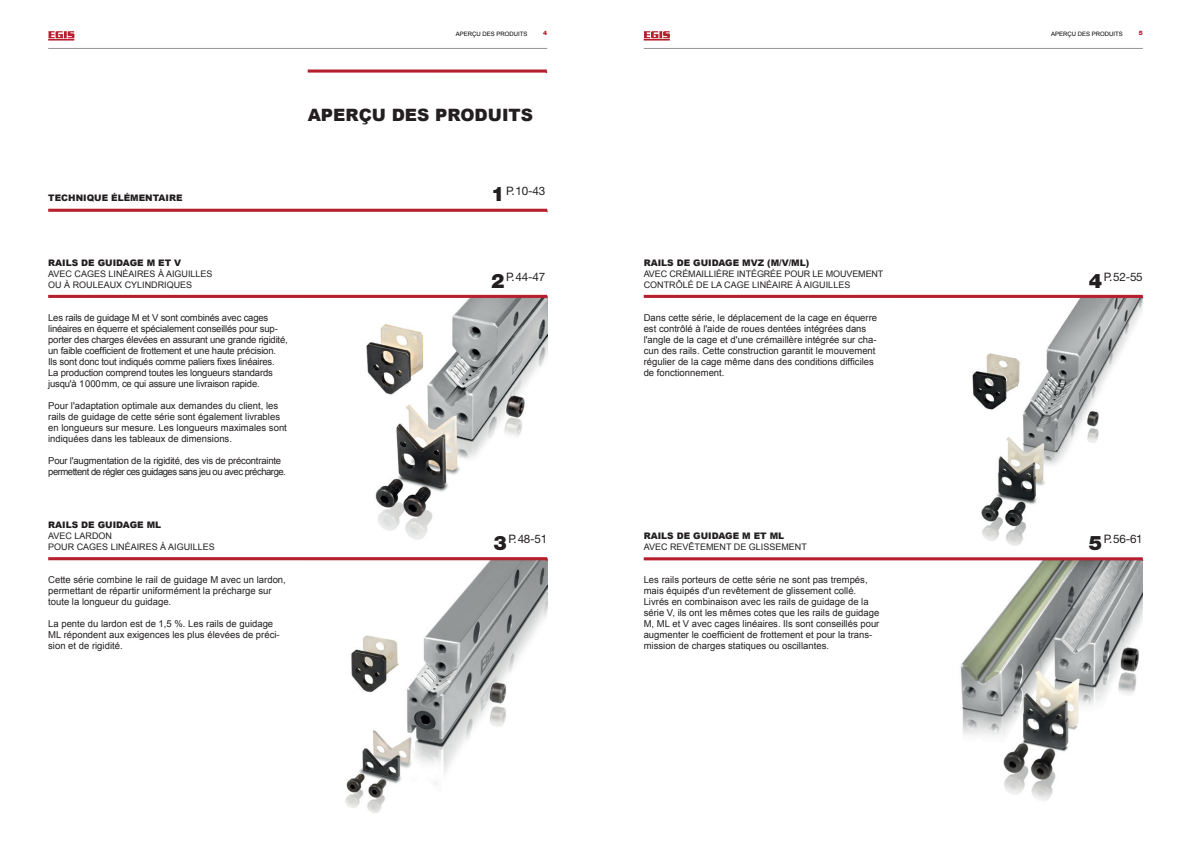
<style>
.page{position:relative;width:1191px;height:842px;background:#fff}
.page>*{position:absolute;margin:0;border:0;box-sizing:border-box;transform-origin:0 0}
.t1{font:900 17px "Arial";color:#231f20}
.t2{font:11.7px "Helvetica Neue LT Std";letter-spacing:-.02em;color:#231f20}
.t3{font:9.5px/11px "Arial";color:#231f20}
.t4{font:9.5px/11px "Arial";letter-spacing:-.02em;color:#231f20}
.t5{font:9.5px/11px "Arial";letter-spacing:-.05em;color:#231f20}
.t6{font:9px/11px "Arial";color:#231f20}
.t7{font:900 9px "Arial";color:#231f20}
.t8{font:6px "Arial";color:#000}
.t9{font:900 6px "Helvetica Neue LT Std";color:#b61f2d}
.s1{font-weight:900;font-size:20px}
</style>
<div class="page">
<img style="left:972px;top:299px;width:170px;height:247px">
<img style="left:960px;top:561px;width:182px;height:240px">
<img style="left:366px;top:299px;width:181px;height:241px">
<img style="left:345px;top:561px;width:202px;height:252px">
<svg style="left:308px;top:69px;width:239px;height:4px"></svg>
<svg style="left:48px;top:295px;width:500px;height:4px"></svg>
<svg style="left:48px;top:209px;width:500px;height:3px"></svg>
<svg style="left:643px;top:295px;width:500px;height:4px"></svg>
<svg style="left:48px;top:557px;width:500px;height:4px;background:#c44f59"></svg>
<svg style="left:643px;top:557px;width:500px;height:4px;background:#c24e58"></svg>
<svg style="left:48px;top:31px;width:26px;height:10px"></svg>
<hr style="left:48px;top:48px;width:499px;height:1px;background:#939598">
<hr style="left:643px;top:48px;width:499px;height:1px;background:#939598">
<svg style="left:643px;top:31px;width:27px;height:10px"></svg>
<p class="t8" style="left:456px;top:30px;width:73px">APERÇU DES PRODUITS</p>
<p class="t8" style="left:1051px;top:30px;width:73px">APERÇU DES PRODUITS</p>
<p class="t9" style="left:543px;top:30px;width:6px">4</p>
<p class="t9" style="left:1138px;top:30px;width:6px">5</p>
<h1 class="t1" style="left:308px;top:103px;width:227px">APERÇU DES PRODUITS</h1>
<p class="t7" style="left:48px;top:192px;width:136px">TECHNIQUE ÉLÉMENTAIRE</p>
<p class="t7" style="left:48px;top:256px;width:134px">RAILS DE GUIDAGE M ET V</p>
<p class="t6" style="left:48px;top:268px;width:166px">AVEC CAGES LINÉAIRES À AIGUILLES<br>OU À ROULEAUX CYLINDRIQUES</p>
<p class="t4" style="left:48px;top:312px;width:241px">Les rails de guidage M et V sont combinés avec cages linéaires en équerre et spécialement conseillés pour sup&shy;porter des charges élevées en assurant une grande rigidité, un faible coefficient de frottement et une haute précision.<br>Ils sont donc tout indiqués comme paliers fixes linéaires.<br>La production comprend toutes les longueurs standards jusqu'à 1000 mm, ce qui assure une livraison rapide.</p>
<p class="t3" style="left:48px;top:400px;width:240px">Pour l'adaptation optimale aux demandes du client, les rails de guidage de cette série sont également livrables en longueurs sur mesure. Les longueurs maximales sont indiquées dans les tableaux de dimensions.</p>
<p class="t5" style="left:48px;top:455px;width:239px">Pour l'augmentation de la rigidité, des vis de précontrainte permettent de régler ces guidages sans jeu ou avec précharge.</p>
<p class="t7" style="left:48px;top:518px;width:114px">RAILS DE GUIDAGE ML</p>
<p class="t6" style="left:48px;top:530px;width:168px">AVEC LARDON<br>POUR CAGES LINÉAIRES À AIGUILLES</p>
<p class="t3" style="left:48px;top:574px;width:239px">Cette série combine le rail de guidage M avec un lardon, permettant de répartir uniformément la précharge sur toute la longueur du guidage.</p>
<p class="t3" style="left:48px;top:618px;width:233px">La pente du lardon est de 1,5 %. Les rails de guidage<br>ML répondent aux exigences les plus élevées de préci&shy;sion et de rigidité.</p>
<p class="t2" style="left:491px;top:184px;width:55px"><span class="s1">1</span> P.10-43</p>
<p class="t2" style="left:491px;top:270px;width:55px"><span class="s1">2</span> P.44-47</p>
<p class="t7" style="left:643px;top:256px;width:167px">RAILS DE GUIDAGE MVZ (M/V/ML)</p>
<p class="t6" style="left:643px;top:268px;width:241px">AVEC CRÉMAILLIÈRE INTÉGRÉE POUR LE MOUVEMENT<br>CONTRÔLÉ DE LA CAGE LINÉAIRE À AIGUILLES</p>
<p class="t3" style="left:643px;top:312px;width:235px">Dans cette série, le déplacement de la cage en équerre est contrôlé à l'aide de roues dentées intégrées dans l'angle de la cage et d'une crémaillère intégrée sur cha&shy;cun des rails. Cette construction garantit le mouvement régulier de la cage même dans des conditions difficiles de fonctionnement.</p>
<p class="t2" style="left:1088px;top:270px;width:55px"><span class="s1">4</span> P.52-55</p>
<p class="t7" style="left:643px;top:529px;width:142px">RAILS DE GUIDAGE M ET ML</p>
<p class="t6" style="left:643px;top:541px;width:165px">AVEC REVÊTEMENT DE GLISSEMENT</p>
<p class="t3" style="left:643px;top:574px;width:237px">Les rails porteurs de cette série ne sont pas trempés, mais équipés d'un revêtement de glissement collé.<br>Livrés en combinaison avec les rails de guidage de la série V, ils ont les mêmes cotes que les rails de guidage M, ML et V avec cages linéaires. Ils sont conseillés pour augmenter le coefficient de frottement et pour la trans&shy;mission de charges statiques ou oscillantes.</p>
<p class="t2" style="left:493px;top:532px;width:55px"><span class="s1">3</span> P.48-51</p>
<p class="t2" style="left:1088px;top:532px;width:55px"><span class="s1">5</span> P.56-61</p>
</div>
